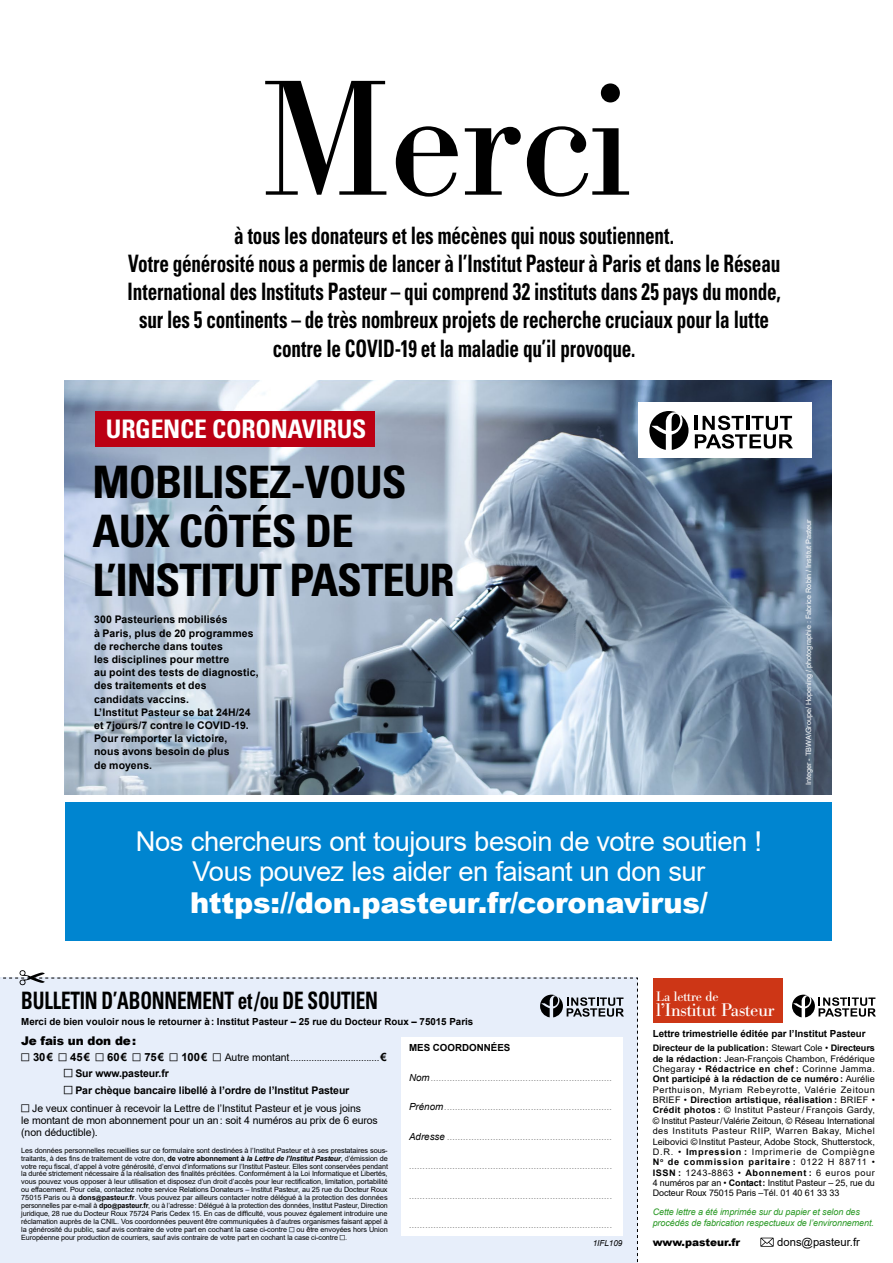
<style>
.page{position:relative;width:893px;height:1263px;background:#fff}
.page>*{position:absolute;margin:0;border:0;box-sizing:border-box;transform-origin:0 0}
.t1{font:161.25px "Bodoni BE";letter-spacing:-.01em;color:#000}
.t2{font:700 condensed 44.7px/49.1px "Univers";letter-spacing:-.02em;color:#000}
.t3{font:900 28.8px "Univers";color:#fff}
.t4{font:900 28.8px "Arial";letter-spacing:-.01em;color:#fff}
.t5{font:27.3px/30.2px "Arial";letter-spacing:-.015em;color:#fff;text-align:center}
.t6{font:700 condensed 25.5px "Univers";letter-spacing:-.01em;color:#fff}
.t7{font:700 condensed 24px/28.2px "Univers LT Std";letter-spacing:-.01em;color:#000;text-align:center;scale:.8 1}
.t8{font:18px "Bodoni BE";letter-spacing:-.01em;color:#fff}
.t9{font:13.5px "Bodoni BE";letter-spacing:-.01em;color:#fff}
.t10{font:900 12px "Arial";letter-spacing:-.01em;color:#000}
.t11{font:700 11.25px "Arial";letter-spacing:-.01em;color:#000}
.t12{font:11.25px "Arial";color:#000}
.t13{font:700 10.5px/13.2px "Arial";letter-spacing:.01em;color:#000}
.t14{font:10.5px/12px "Arial";letter-spacing:-.01em;color:#000}
.t15{font:700 10.5px/16.4px "Arial";letter-spacing:-.01em;color:#000}
.t16{font:900 10.5px "Arial";color:#000}
.t17{font:italic 9.75px "Arial";color:#8b8b8b}
.t18{font:700 9.75px "Arial";color:#000}
.t19{font:9.75px "Arial";color:#000}
.t20{font:9px/10.4px "Arial";letter-spacing:-.01em;color:#000;text-align:justify}
.t21{font:italic 9px/10.4px "Arial";letter-spacing:-.01em;color:#289823}
.t22{font:italic 8.25px "Arial";letter-spacing:-.005em;color:#000}
.t23{font:7.35px "Arial";color:#fff}
.t24{font:7.2px/7.9px "Arial";letter-spacing:-.015em;color:#000;text-align:justify}
.s1{font-weight:400}
.s2{font-weight:700}
.s3{font-size:10.5px}
.s4{font-weight:700;font-size:11.25px}
.s5{font-weight:700;font-style:italic}
.s6{font-weight:700;font-size:6px}
.s7{color:#000}
</style>
<div class="page">
<div style="left:653px;top:978px;width:129px;height:44px;background:#cd3616"></div>
<svg style="left:760px;top:1238px;width:14px;height:9px"></svg>
<img style="left:65px;top:381px;width:767px;height:414px">
<div style="left:95px;top:411px;width:279px;height:35px;background:#bb0013"></div>
<div style="left:65px;top:802px;width:767px;height:139px;background:#0085d0"></div>
<svg style="left:792px;top:995px;width:84px;height:22px"></svg>
<div style="left:638px;top:402px;width:174px;height:56px;background:#fff"></div>
<svg style="left:649px;top:411px;width:39px;height:39px"></svg>
<svg style="left:695px;top:416px;width:98px;height:33px"></svg>
<svg style="left:0;top:970px;width:638px;height:293px"></svg>
<h1 class="t1" style="left:260px;top:47px;width:374px">Merci</h1>
<p class="t7" style="left:128px;top:221px;width:818px">à tous les donateurs et les mécènes qui nous soutiennent.<br>Votre générosité nous a permis de lancer à l’Institut Pasteur à Paris et dans le Réseau International des Instituts Pasteur – qui comprend 32 instituts dans 25 pays du monde, sur les 5 continents – de très nombreux projets de recherche cruciaux pour la lutte contre le COVID-19 et la maladie qu’il provoque.</p>
<h3 class="t6" style="left:106px;top:413px;width:262px">URGENCE CORONAVIRUS</h3>
<h2 class="t2" style="left:92px;top:457px;width:364px">MOBILISEZ-VOUS<br>AUX CÔTÉS DE<br>L’INSTITUT PASTEUR</h2>
<p class="t13" style="left:94px;top:613px;width:166px">300 Pasteuriens mobilisés<br>à Paris, plus de 20 programmes de recherche dans toutes<br>les disciplines pour mettre<br>au point des tests de diagnostic, des traitements et des candidats vaccins.<br>L’Institut Pasteur se bat 24H/24 et 7jours/7 contre le COVID-19.<br>Pour remporter la victoire,<br>nous avons besoin de plus<br>de moyens.</p>
<h3 class="t5" style="left:136px;top:826px;width:628px">Nos chercheurs ont toujours besoin de votre soutien !<br>Vous pouvez les aider en faisant un don sur</h3>
<h3 class="t4" style="left:190px;top:882px;width:519px">https://don.pasteur.fr/coronavirus/</h3>
<h3 class="t3" style="left:126px;top:832px;width:647px"><span class="s1">Faites un don sur</span> don.pasteur.fr/coronavirus</h3>
<p class="t23" style="left:803px;top:785px;width:268px;rotate:-90deg">Integer - TBWA\Groupe/ Hopening / photographie : Fabrice Robin / Institut Pasteur</p>
<h3 class="t9" style="left:656px;top:988px;width:64px">La lettre de</h3>
<h3 class="t8" style="left:656px;top:1000px;width:120px">l’Institut Pasteur</h3>
<h3 class="t18" style="left:653px;top:1028px;width:214px">Lettre trimestrielle éditée par l’Institut Pasteur</h3>
<p class="t20" style="left:653px;top:1043px;width:224px"><span class="s2">Directeur de la publication:</span> Stewart Cole • <span class="s2">Directeurs de la rédaction:</span> Jean‑François Chambon, Frédérique Chegaray • <span class="s2">Rédactrice en chef :</span> Corinne Jamma.<br><span class="s2">Ont participé à la rédaction de ce numéro :</span> Aurélie Perthuison, Myriam Rebeyrotte, Valérie Zeitoun BRIEF • <span class="s2">Direction artistique, réalisation :</span> BRIEF • <span class="s2">Crédit photos :</span> © Institut Pasteur / François Gardy, © Institut Pasteur/Valérie Zeitoun, © Réseau International des Instituts Pasteur RIIP, Warren Bakay, Michel Leibovici ©Institut Pasteur, Adobe Stock, Shutterstock, D.R. • <span class="s2">Impression :</span> Imprimerie de Compiègne <span class="s2">N</span><sup>o</sup> <span class="s2">de commission paritaire :</span> 0122 H 88711 • <span class="s2">ISSN :</span> 1243‑8863 • <span class="s2">Abonnement :</span> 6 euros pour 4 numéros par an • <span class="s2">Contact:</span> Institut Pasteur – 25, rue du Docteur Roux 75015 Paris –Tél. 01 40 61 33 33</p>
<p class="t21" style="left:653px;top:1207px;width:223px">Cette lettre a été imprimée sur du papier et selon des procédés de fabrication respectueux de l’environnement.</p>
<h3 class="t7" style="left:21px;top:986px;width:447px">BULLETIN D’ABONNEMENT et/ou DE SOUTIEN</h3>
<h3 class="t18" style="left:21px;top:1015px;width:454px">Merci de bien vouloir nous le retourner à: Institut Pasteur – 25 rue du Docteur Roux – 75015 Paris</h3>
<h3 class="t10" style="left:21px;top:1032px;width:116px">Je fais un don de:</h3>
<h3 class="t11" style="left:33px;top:1049px;width:21px">30€</h3>
<h3 class="t11" style="left:70px;top:1049px;width:21px">45€</h3>
<h3 class="t11" style="left:107px;top:1049px;width:21px">60€</h3>
<h3 class="t11" style="left:144px;top:1049px;width:21px">75€</h3>
<h3 class="t11" style="left:181px;top:1049px;width:27px">100€</h3>
<h3 class="t19" style="left:225px;top:1051px;width:164px"><span class="s3">Autre montant</span>..................................<span class="s4">€</span></h3>
<h3 class="t15" style="left:75px;top:1066px;width:276px">Sur www.pasteur.fr<br>Par chèque bancaire libellé à l’ordre de l’Institut Pasteur</h3>
<h3 class="t14" style="left:21px;top:1102px;width:358px;text-indent:11px">Je veux continuer à recevoir la Lettre de l’Institut Pasteur et je vous joins<br>le montant de mon abonnement pour un an: soit 4 numéros au prix de 6 euros (non déductible).</h3>
<p class="t24" style="left:21px;top:1146px;width:368px">Les données personnelles recueillies sur ce formulaire sont destinées à l’Institut Pasteur et à ses prestataires sous&shy;traitants, à des fins de traitement de votre don, <span class="s2">de votre abonnement à</span> <span class="s5">la Lettre de l’Institut Pasteur</span>, d’émission de votre reçu fiscal, d’appel à votre générosité, d’envoi d’informations sur l’Institut Pasteur. Elles sont conservées pendant la durée strictement nécessaire à la réalisation des finalités précitées. Conformément à la Loi Informatique et Libertés, vous pouvez vous opposer à leur utilisation et disposez d’un droit d’accès pour leur rectification, limitation, portabilité ou effacement. Pour cela, contactez notre service Relations Donateurs – Institut Pasteur, au 25 rue du Docteur Roux 75015 Paris ou à <span class="s2">dons</span><span class="s6">@</span><span class="s2">pasteur.fr</span>. Vous pouvez par ailleurs contacter notre délégué à la protection des données personnelles par e-mail à <span class="s2">dpo</span><span class="s6">@</span><span class="s2">pasteur.fr</span>, ou à l’adresse: Délégué à la protection des données, Institut Pasteur, Direction juridique, 28 rue du Docteur Roux 75724 Paris Cedex 15. En cas de difficulté, vous pouvez également introduire une réclamation auprès de la CNIL. Vos coordonnées peuvent être communiquées à d’autres organismes faisant appel à la générosité du public, sauf avis contraire de votre part en cochant la case ci-contre</p>
<h3 class="t18" style="left:409px;top:1041px;width:103px">MES COORDONNÉES</h3>
<h3 class="t17" style="left:409px;top:1071px;width:205px"><span class="s7">Nom</span>...................................................................</h3>
<h3 class="t17" style="left:409px;top:1100px;width:205px"><span class="s7">Prénom</span>..............................................................</h3>
<h3 class="t17" style="left:409px;top:1130px;width:205px"><span class="s7">Adresse</span> .............................................................</h3>
<h3 class="t17" style="left:409px;top:1159px;width:205px">...........................................................................</h3>
<h3 class="t17" style="left:409px;top:1189px;width:205px">...........................................................................</h3>
<h3 class="t17" style="left:409px;top:1218px;width:205px">...........................................................................</h3>
<p class="t24" style="left:21px;top:1225px;width:368px;text-indent:275px">ou être envoyées hors Union<br>Européenne pour production de courriers, sauf avis contraire de votre part en cochant la case ci-contre .</p>
<p class="t22" style="left:593px;top:1238px;width:31px">1IFL109</p>
<h3 class="t16" style="left:653px;top:1234px;width:89px">www.pasteur.fr</h3>
<h3 class="t12" style="left:777px;top:1234px;width:84px">dons@pasteur.fr</h3>
</div>
